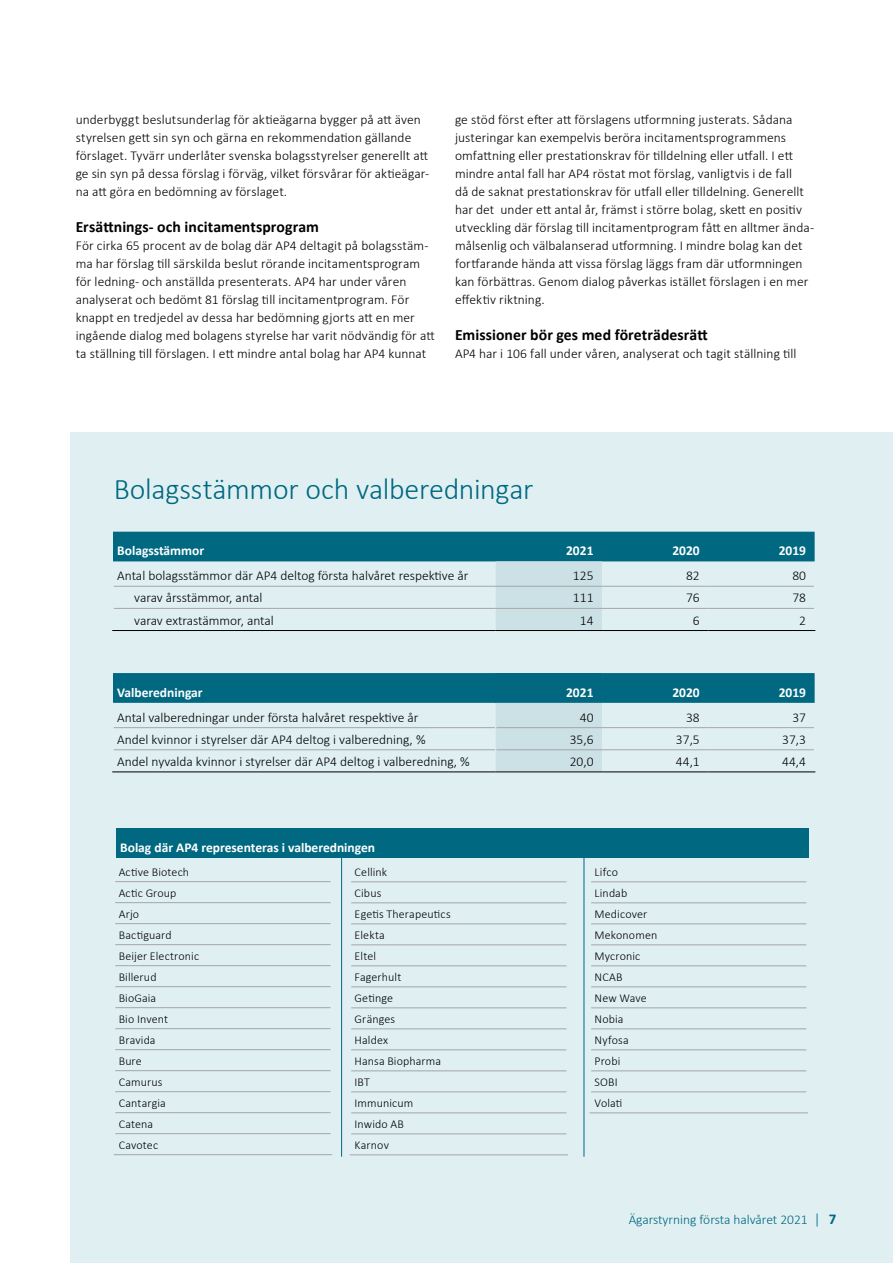
<style>
.page{position:relative;width:893px;height:1263px;background:#fff}
.page>*{position:absolute;margin:0;border:0;box-sizing:border-box;transform-origin:0 0}
.t1{font:300 30px "Calibri";letter-spacing:-.005em;color:#006881}
.t2{font:700 15.75px "Calibri";letter-spacing:.005em;color:#000}
.t3{font:300 13.5px/18px "Calibri";letter-spacing:.005em;color:#000}
.t4{font:700 13.5px "Calibri";color:#fff}
.t5{font:300 13.5px "Calibri";color:#006881}
.t6{font:300 12px/21px "Calibri";letter-spacing:.01em;color:#000}
.s1{font-size:15px}
.s2{font-weight:700;font-size:15px}
</style>
<div class="page">
<div style="left:71px;top:433px;width:822px;height:830px;background:#e0f0f2"></div>
<svg style="left:113px;top:532px;width:702px;height:98px"></svg>
<hr style="left:112px;top:630px;width:384px;height:1px;background:#000">
<hr style="left:496px;top:630px;width:106px;height:1px;background:#000">
<hr style="left:602px;top:630px;width:106px;height:1px;background:#000">
<hr style="left:708px;top:630px;width:107px;height:1px;background:#000">
<hr style="left:114px;top:586px;width:382px;height:1px;background:#a6a6a6">
<hr style="left:496px;top:586px;width:106px;height:1px;background:#a6a6a6">
<hr style="left:602px;top:586px;width:106px;height:1px;background:#a6a6a6">
<hr style="left:708px;top:586px;width:106px;height:1px;background:#a6a6a6">
<hr style="left:114px;top:608px;width:382px;height:1px;background:#a6a6a6">
<hr style="left:496px;top:608px;width:106px;height:1px;background:#a6a6a6">
<hr style="left:602px;top:608px;width:106px;height:1px;background:#a6a6a6">
<hr style="left:708px;top:608px;width:106px;height:1px;background:#a6a6a6">
<svg style="left:113px;top:673px;width:702px;height:98px"></svg>
<hr style="left:112px;top:771px;width:384px;height:1px;background:#000">
<hr style="left:496px;top:771px;width:106px;height:1px;background:#000">
<hr style="left:602px;top:771px;width:106px;height:1px;background:#000">
<hr style="left:708px;top:771px;width:107px;height:1px;background:#000">
<hr style="left:114px;top:727px;width:381px;height:1px;background:#a5a5a5">
<hr style="left:496px;top:727px;width:106px;height:1px;background:#a6a6a6">
<hr style="left:602px;top:727px;width:106px;height:1px;background:#a6a6a6">
<hr style="left:708px;top:727px;width:106px;height:1px;background:#a6a6a6">
<hr style="left:114px;top:749px;width:381px;height:1px;background:#a5a5a5">
<hr style="left:496px;top:749px;width:106px;height:1px;background:#a6a6a6">
<hr style="left:602px;top:749px;width:106px;height:1px;background:#a6a6a6">
<hr style="left:708px;top:749px;width:106px;height:1px;background:#a6a6a6">
<hr style="left:115px;top:881px;width:216px;height:1px;background:#a5a5a5">
<hr style="left:115px;top:902px;width:216px;height:1px;background:#a5a5a5">
<hr style="left:115px;top:923px;width:216px;height:1px;background:#a5a5a5">
<hr style="left:115px;top:944px;width:216px;height:1px;background:#a5a5a5">
<hr style="left:115px;top:965px;width:216px;height:1px;background:#a5a5a5">
<hr style="left:115px;top:986px;width:216px;height:1px;background:#a5a5a5">
<hr style="left:115px;top:1007px;width:216px;height:1px;background:#a5a5a5">
<hr style="left:115px;top:1028px;width:216px;height:1px;background:#a5a5a5">
<hr style="left:115px;top:1049px;width:216px;height:1px;background:#a5a5a5">
<hr style="left:115px;top:1070px;width:216px;height:1px;background:#a5a5a5">
<hr style="left:115px;top:1091px;width:216px;height:1px;background:#a5a5a5">
<hr style="left:115px;top:1112px;width:216px;height:1px;background:#a5a5a5">
<hr style="left:115px;top:1133px;width:216px;height:1px;background:#a5a5a5">
<hr style="left:114px;top:1154px;width:218px;height:1px;background:#a5a5a5">
<hr style="left:351px;top:881px;width:215px;height:1px;background:#a5a5a5">
<hr style="left:351px;top:902px;width:215px;height:1px;background:#a5a5a5">
<hr style="left:351px;top:923px;width:215px;height:1px;background:#a5a5a5">
<hr style="left:351px;top:944px;width:215px;height:1px;background:#a5a5a5">
<hr style="left:351px;top:965px;width:215px;height:1px;background:#a5a5a5">
<hr style="left:351px;top:986px;width:215px;height:1px;background:#a5a5a5">
<hr style="left:351px;top:1007px;width:215px;height:1px;background:#a5a5a5">
<hr style="left:351px;top:1028px;width:215px;height:1px;background:#a5a5a5">
<hr style="left:351px;top:1049px;width:215px;height:1px;background:#a5a5a5">
<hr style="left:351px;top:1070px;width:215px;height:1px;background:#a5a5a5">
<hr style="left:351px;top:1091px;width:215px;height:1px;background:#a5a5a5">
<hr style="left:351px;top:1112px;width:215px;height:1px;background:#a5a5a5">
<hr style="left:351px;top:1133px;width:215px;height:1px;background:#a5a5a5">
<hr style="left:350px;top:1154px;width:218px;height:1px;background:#a5a5a5">
<hr style="left:591px;top:881px;width:215px;height:1px;background:#a5a5a5">
<hr style="left:591px;top:902px;width:215px;height:1px;background:#a5a5a5">
<hr style="left:591px;top:923px;width:215px;height:1px;background:#a5a5a5">
<hr style="left:591px;top:944px;width:215px;height:1px;background:#a5a5a5">
<hr style="left:591px;top:965px;width:215px;height:1px;background:#a5a5a5">
<hr style="left:591px;top:986px;width:215px;height:1px;background:#a5a5a5">
<hr style="left:591px;top:1007px;width:215px;height:1px;background:#a5a5a5">
<hr style="left:591px;top:1028px;width:215px;height:1px;background:#a5a5a5">
<hr style="left:591px;top:1049px;width:215px;height:1px;background:#a5a5a5">
<hr style="left:591px;top:1070px;width:215px;height:1px;background:#a5a5a5">
<hr style="left:591px;top:1091px;width:215px;height:1px;background:#a5a5a5">
<hr style="left:590px;top:1112px;width:218px;height:1px;background:#a5a5a5">
<hr style="left:341px;top:856px;width:1px;height:301px;background:#006881">
<hr style="left:584px;top:856px;width:1px;height:301px;background:#006881">
<div style="left:116px;top:828px;width:693px;height:30px;background:#006881"></div>
<p class="t3" style="left:76px;top:111px;width:355px">underbyggt beslutsunderlag för aktieägarna bygger på att även styrelsen gett sin syn och gärna en rekommendation gällande förslaget. Tyvärr underlåter svenska bolagsstyrelser generellt att ge sin syn på dessa förslag i förväg, vilket försvårar för aktieägar&shy;na att göra en bedömning av förslaget.</p>
<p class="t2" style="left:76px;top:216px;width:245px">Ersättnings- och incitamentsprogram</p>
<p class="t3" style="left:76px;top:237px;width:361px">För cirka 65 procent av de bolag där AP4 deltagit på bolagsstäm&shy;ma har förslag till särskilda beslut rörande incitamentsprogram för ledning- och anställda presenterats. AP4 har under våren analyserat och bedömt 81 förslag till incitamentprogram. För knappt en tredjedel av dessa har bedömning gjorts att en mer ingående dialog med bolagens styrelse har varit nödvändig för att ta ställning till förslagen. I ett mindre antal bolag har AP4 kunnat</p>
<p class="t3" style="left:455px;top:111px;width:361px">ge stöd först efter att förslagens utformning justerats. Sådana justeringar kan exempelvis beröra incitamentsprogrammens omfattning eller prestationskrav för tilldelning eller utfall. I ett mindre antal fall har AP4 röstat mot förslag, vanligtvis i de fall<br>då de saknat prestationskrav för utfall eller tilldelning. Generellt har det under ett antal år, främst i större bolag, skett en positiv utveckling där förslag till incitamentprogram fått en alltmer ända&shy;målsenlig och välbalanserad utformning. I mindre bolag kan det fortfarande hända att vissa förslag läggs fram där utformningen kan förbättras. Genom dialog påverkas istället förslagen i en mer effektiv riktning.</p>
<p class="t2" style="left:455px;top:324px;width:254px">Emissioner bör ges med företrädesrätt</p>
<p class="t3" style="left:455px;top:345px;width:343px">AP4 har i 106 fall under våren, analyserat och tagit ställning till</p>
<h1 class="t1" style="left:114px;top:470px;width:421px">Bolagsstämmor och valberedningar</h1>
<p class="t4" style="left:117px;top:541px;width:89px">Bolagsstämmor</p>
<p class="t4" style="left:566px;top:541px;width:29px">2021</p>
<p class="t4" style="left:672px;top:541px;width:29px">2020</p>
<p class="t4" style="left:779px;top:541px;width:29px">2019</p>
<p class="t3" style="left:117px;top:567px;width:353px">Antal bolagsstämmor där AP4 deltog första halvåret respektive år</p>
<p class="t3" style="left:573px;top:567px;width:22px">125</p>
<p class="t3" style="left:686px;top:567px;width:15px">82</p>
<p class="t3" style="left:792px;top:567px;width:15px">80</p>
<p class="t3" style="left:134px;top:589px;width:130px">varav årsstämmor, antal</p>
<p class="t3" style="left:573px;top:589px;width:22px">111</p>
<p class="t3" style="left:686px;top:589px;width:15px">76</p>
<p class="t3" style="left:792px;top:589px;width:15px">78</p>
<p class="t3" style="left:134px;top:611px;width:141px">varav extrastämmor, antal</p>
<p class="t3" style="left:580px;top:611px;width:15px">14</p>
<p class="t3" style="left:693px;top:611px;width:8px">6</p>
<p class="t3" style="left:799px;top:611px;width:8px">2</p>
<p class="t4" style="left:117px;top:683px;width:87px">Valberedningar</p>
<p class="t4" style="left:566px;top:683px;width:29px">2021</p>
<p class="t4" style="left:672px;top:683px;width:29px">2020</p>
<p class="t4" style="left:779px;top:683px;width:29px">2019</p>
<p class="t3" style="left:117px;top:708px;width:303px">Antal valberedningar under första halvåret respektive år</p>
<p class="t3" style="left:580px;top:708px;width:15px">40</p>
<p class="t3" style="left:686px;top:708px;width:15px">38</p>
<p class="t3" style="left:792px;top:708px;width:15px">37</p>
<p class="t3" style="left:117px;top:730px;width:310px">Andel kvinnor i styrelser där AP4 deltog i valberedning, %</p>
<p class="t3" style="left:570px;top:730px;width:25px">35,6</p>
<p class="t3" style="left:676px;top:730px;width:25px">37,5</p>
<p class="t3" style="left:782px;top:730px;width:25px">37,3</p>
<p class="t3" style="left:117px;top:752px;width:354px">Andel nyvalda kvinnor i styrelser där AP4 deltog i valberedning, %</p>
<p class="t3" style="left:570px;top:752px;width:25px">20,0</p>
<p class="t3" style="left:676px;top:752px;width:25px">44,1</p>
<p class="t3" style="left:782px;top:752px;width:25px">44,4</p>
<p class="t4" style="left:120px;top:838px;width:256px">Bolag där AP4 representeras i valberedningen</p>
<p class="t6" style="left:119px;top:861px;width:82px">Active Biotech<br>Actic Group<br>Arjo<br>Bactiguard<br>Beijer Electronic<br>Billerud<br>BioGaia<br>Bio Invent<br>Bravida<br>Bure<br>Camurus<br>Cantargia<br>Catena<br>Cavotec</p>
<p class="t6" style="left:355px;top:861px;width:97px">Cellink<br>Cibus<br>Egetis Therapeutics<br>Elekta<br>Eltel<br>Fagerhult<br>Getinge<br>Gränges<br>Haldex<br>Hansa Biopharma<br>IBT<br>Immunicum<br>Inwido AB<br>Karnov</p>
<p class="t6" style="left:595px;top:861px;width:64px">Lifco<br>Lindab<br>Medicover<br>Mekonomen<br>Mycronic<br>NCAB<br>New Wave<br>Nobia<br>Nyfosa<br>Probi<br>SOBI<br>Volati</p>
<p class="t5" style="left:629px;top:1211px;width:209px">Ägarstyrning första halvåret 2021 <span class="s1">|</span> <span class="s2">7</span></p>
</div>
